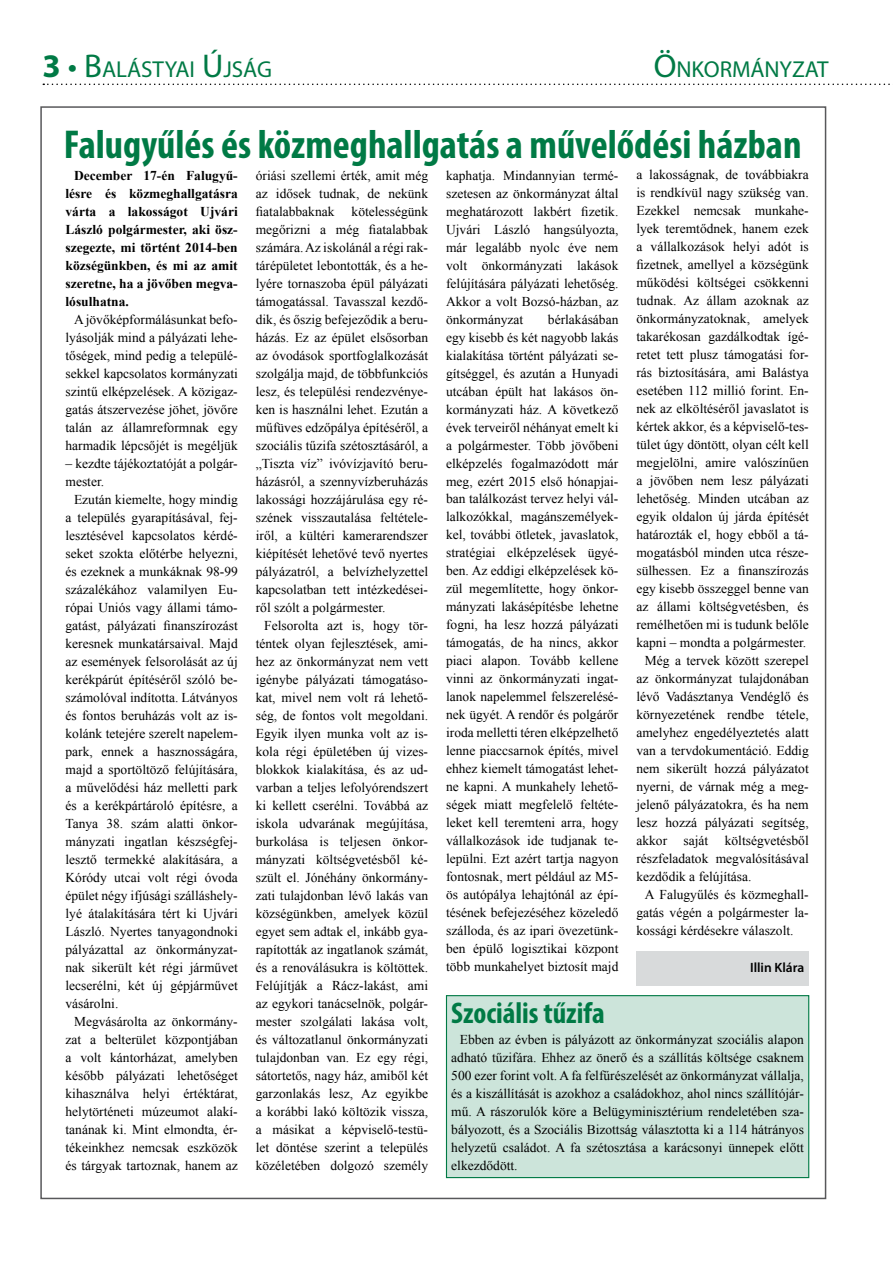
<style>
.page{position:relative;width:893px;height:1263px;background:#fff}
.page>*{position:absolute;margin:0;border:0;box-sizing:border-box;transform-origin:0 0}
.t1{font:700 condensed 40.5px "Myriad Pro";color:#007a45}
.t2{font:700 condensed 30px "Myriad Pro";color:#007a45}
.t3{font:23.1px "Myriad Pro";color:#007a45}
.t4{font:13.5px/18px "Times New Roman";color:#000;text-align:justify}
.t5{font:700 13.5px/18px "Times New Roman";color:#000;text-align:justify}
.t6{font:600 13.5px "Myriad Pro";color:#000}
.s1{font-weight:700;font-size:33px}
.s2{font-size:33px}
</style>
<div class="page">
<svg style="left:43px;top:84px;width:847px;height:1px"></svg>
<div style="left:637px;top:951px;width:172px;height:34px;background:#d8dadb"></div>
<div style="left:446px;top:996px;width:363px;height:181px;background:#cce4da"></div>
<div style="left:446px;top:995px;width:363px;height:183px;border:1px solid #007a45"></div>
<h3 class="t3" style="left:43px;top:55px;width:231px"><span class="s1">3</span> <span class="s2">• B</span>ALÁSTYAI <span class="s2">Ú</span>JSÁG</h3>
<h3 class="t3" style="left:654px;top:55px;width:177px"><span class="s2">Ö</span>NKORMÁNYZAT</h3>
<h1 class="t1" style="left:64px;top:119px;width:739px">Falugyűlés és közmeghallgatás a művelődési házban</h1>
<p class="t5" style="left:66px;top:166px;width:174px;text-indent:9px">December 17-én Falugyű&shy;lésre és közmeghallgatásra várta a lakosságot Ujvári László polgármester, aki ös - szegezte, mi történt 2014-ben községünkben, és mi az amit szeretne, ha a jövőben megva&shy;lósulhatna.</p>
<p class="t4" style="left:66px;top:310px;width:174px;text-indent:9px">A jövőképformálásunkat befo&shy;lyásolják mind a pályázati lehe&shy;tőségek, mind pedig a települé&shy;sekkel kapcsolatos kormányzati szintű elképzelések. A közigaz&shy;gatás átszervezése jöhet, jövőre talán az államreformnak egy harmadik lépcsőjét is megéljük</p>
<p class="t4" style="left:66px;top:454px;width:174px">– kezdte tájékoztatóját a polgár&shy;mester.</p>
<p class="t4" style="left:66px;top:490px;width:174px;text-indent:9px">Ezután kiemelte, hogy mindig a település gyarapításával, fej&shy;lesztésével kapcsolatos kérdé&shy;seket szokta előtérbe helyezni, és ezeknek a munkáknak 98-99 százalékához valamilyen Eu&shy;rópai Uniós vagy állami támo&shy;gatást, pályázati finanszírozást keresnek munkatársaival. Majd az események felsorolását az új kerékpárút építéséről szóló be&shy;számolóval indította. Látványos és fontos beruházás volt az is&shy;kolánk tetejére szerelt napelem&shy;park, ennek a hasznosságára, majd a sportöltöző felújítására, a művelődési ház melletti park és a kerékpártároló építésre, a Tanya 38. szám alatti önkor&shy;mányzati ingatlan készségfej&shy;lesztő termekké alakítására, a Kóródy utcai volt régi óvoda épület négy ifjúsági szálláshel - lyé átalakítására tért ki Ujvári László. Nyertes tanyagondnoki pályázattal az önkormányzat&shy;nak sikerült két régi járművet lecserélni, két új gépjárművet vásárolni.</p>
<p class="t4" style="left:66px;top:1012px;width:174px;text-indent:9px">Megvásárolta az önkormány&shy;zat a belterület központjában a volt kántorházat, amelyben később pályázati lehetőséget kihasználva helyi értéktárat, helytörténeti múzeumot alakí&shy;tanának ki. Mint elmondta, ér&shy;tékeinkhez nemcsak eszközök és tárgyak tartoznak, hanem az</p>
<p class="t4" style="left:256px;top:166px;width:174px">óriási szellemi érték, amit még az idősek tudnak, de nekünk fiatalabbaknak</p>
<p class="t4" style="left:256px;top:202px;width:174px;text-indent:96px">kötelességünk megőrizni a még fiatalabbak számára. Az iskolánál a régi rak&shy;tárépületet lebontották, és a he&shy;lyére tornaszoba épül pályázati támogatással. Tavasszal kezdő&shy;dik, és őszig befejeződik a beru&shy;házás. Ez az épület elsősorban az óvodások sportfoglalkozását szolgálja majd, de többfunkciós lesz, és települési rendezvénye&shy;ken is használni lehet. Ezután a műfüves edzőpálya építéséről, a szociális tűzifa szétosztásáról, a „Tiszta víz” ivóvízjavító beru&shy;házásról, a szennyvízberuházás lakossági hozzájárulása egy ré&shy;szének visszautalása feltétele&shy;iről, a kültéri kamerarendszer kiépítését lehetővé tevő nyertes pályázatról, a belvízhelyzettel kapcsolatban tett intézkedései&shy;ről szólt a polgármester.</p>
<p class="t4" style="left:256px;top:616px;width:174px;text-indent:9px">Felsorolta azt is, hogy tör&shy;téntek olyan fejlesztések, ami&shy;hez az önkormányzat nem vett igénybe pályázati támogatáso&shy;kat, mivel nem volt rá lehető&shy;ség, de fontos volt megoldani.<br>Egyik ilyen munka volt az is&shy;kola régi épületében új vizes&shy;blokkok kialakítása, és az ud&shy;varban a teljes lefolyórendszert ki kellett cserélni. Továbbá az iskola udvarának megújítása, burkolása is teljesen önkor&shy;mányzati költségvetésből ké&shy;szült el. Jónéhány önkormány&shy;zati tulajdonban lévő lakás van községünkben, amelyek közül egyet sem adtak el, inkább gya&shy;rapították az ingatlanok számát, és a renoválásukra is költöttek.<br>Felújítják a Rácz-lakást, ami az egykori tanácselnök, polgár&shy;mester szolgálati lakása volt, és változatlanul önkormányzati tulajdonban van. Ez egy régi, sátortetős, nagy ház, amiből két garzonlakás lesz, Az egyikbe a korábbi lakó költözik vissza, a másikat a képviselő-testü&shy;let döntése szerint a település közéletében dolgozó személy</p>
<p class="t4" style="left:446px;top:166px;width:174px">kaphatja. Mindannyian termé&shy;szetesen az önkormányzat által meghatározott lakbért fizetik.<br>Ujvári László hangsúlyozta, már legalább nyolc éve nem volt önkormányzati lakások felújítására pályázati lehetőség.<br>Akkor a volt Bozsó-házban, az önkormányzat</p>
<p class="t4" style="left:446px;top:310px;width:174px;text-indent:102px">bérlakásában egy kisebb és két nagyobb lakás kialakítása történt pályázati se&shy;gítséggel, és azután a Hunyadi utcában épült hat lakásos ön&shy;kormányzati ház. A következő évek terveiről néhányat emelt ki a polgármester. Több jövőbeni elképzelés fogalmazódott már meg, ezért 2015 első hónapjai&shy;ban találkozást tervez helyi vál&shy;lalkozókkal, magánszemélyek&shy;kel, további ötletek, javaslatok, stratégiai elképzelések ügyé&shy;ben. Az eddigi elképzelések kö&shy;zül megemlítette, hogy önkor&shy;mányzati lakásépítésbe lehetne fogni, ha lesz hozzá pályázati támogatás, de ha nincs, akkor piaci alapon. Tovább kellene vinni az önkormányzati ingat&shy;lanok napelemmel felszerelésé&shy;nek ügyét. A rendőr és polgárőr iroda melletti téren elképzelhető lenne piaccsarnok építés, mivel ehhez kiemelt támogatást lehet&shy;ne kapni. A munkahely lehető&shy;ségek miatt megfelelő feltéte&shy;leket kell teremteni arra, hogy vállalkozások ide tudjanak te&shy;lepülni. Ezt azért tartja nagyon fontosnak, mert például az M5- ös autópálya lehajtónál az épí&shy;tésének befejezéséhez közeledő szálloda, és az ipari övezetünk&shy;ben épülő logisztikai központ több munkahelyet biztosít majd</p>
<p class="t4" style="left:636px;top:166px;width:174px">a lakosságnak, de továbbiakra</p>
<p class="t4" style="left:636px;top:184px;width:174px">is rendkívül nagy szükség van.</p>
<p class="t4" style="left:636px;top:202px;width:174px">Ezekkel nemcsak munkahe-</p>
<p class="t4" style="left:636px;top:220px;width:174px">lyek teremtődnek, hanem ezek</p>
<p class="t4" style="left:636px;top:238px;width:174px">a vállalkozások helyi adót is</p>
<p class="t4" style="left:636px;top:256px;width:174px">fizetnek, amellyel a községünk</p>
<p class="t4" style="left:636px;top:274px;width:174px">működési költségei csökkenni</p>
<p class="t4" style="left:636px;top:292px;width:174px">tudnak. Az állam azoknak az</p>
<p class="t4" style="left:636px;top:310px;width:174px">önkormányzatoknak, amelyek</p>
<p class="t4" style="left:636px;top:328px;width:174px">takarékosan gazdálkodtak ígé-</p>
<p class="t4" style="left:636px;top:346px;width:174px">retet tett plusz támogatási for-</p>
<p class="t4" style="left:636px;top:364px;width:174px">rás biztosítására, ami Balástya</p>
<p class="t4" style="left:636px;top:382px;width:174px">esetében 112 millió forint. En-</p>
<p class="t4" style="left:636px;top:400px;width:174px">nek az elköltéséről javaslatot is</p>
<p class="t4" style="left:636px;top:418px;width:174px">kértek akkor, és a képviselő-tes-</p>
<p class="t4" style="left:636px;top:436px;width:174px">tület úgy döntött, olyan célt kell</p>
<p class="t4" style="left:636px;top:454px;width:174px">megjelölni, amire valószínűen</p>
<p class="t4" style="left:636px;top:472px;width:174px">a jövőben nem lesz pályázati</p>
<p class="t4" style="left:636px;top:490px;width:174px">lehetőség. Minden utcában az</p>
<p class="t4" style="left:636px;top:508px;width:174px">egyik oldalon új járda építését</p>
<p class="t4" style="left:636px;top:525px;width:174px">határozták el, hogy ebből a tá-</p>
<p class="t4" style="left:636px;top:543px;width:174px">mogatásból minden utca része-</p>
<p class="t4" style="left:636px;top:561px;width:174px">sülhessen. Ez a finanszírozás</p>
<p class="t4" style="left:636px;top:579px;width:174px">egy kisebb összeggel benne van</p>
<p class="t4" style="left:636px;top:597px;width:174px">az állami költségvetésben, és</p>
<p class="t4" style="left:636px;top:615px;width:174px">remélhetően mi is tudunk belőle</p>
<p class="t4" style="left:636px;top:633px;width:171px">kapni – mondta a polgármester.</p>
<p class="t4" style="left:645px;top:651px;width:165px">Még a tervek között szerepel</p>
<p class="t4" style="left:636px;top:669px;width:174px">az önkormányzat tulajdonában</p>
<p class="t4" style="left:636px;top:687px;width:174px">lévő Vadásztanya Vendéglő és</p>
<p class="t4" style="left:636px;top:705px;width:174px">környezetének rendbe tétele,</p>
<p class="t4" style="left:636px;top:723px;width:174px">amelyhez engedélyeztetés alatt</p>
<p class="t4" style="left:636px;top:741px;width:174px">van a tervdokumentáció. Eddig</p>
<p class="t4" style="left:636px;top:759px;width:174px">nem sikerült hozzá pályázatot</p>
<p class="t4" style="left:636px;top:777px;width:174px">nyerni, de várnak még a meg-</p>
<p class="t4" style="left:636px;top:795px;width:174px">jelenő pályázatokra, és ha nem</p>
<p class="t4" style="left:636px;top:813px;width:174px">lesz hozzá pályázati segítség,</p>
<p class="t4" style="left:636px;top:831px;width:174px">akkor saját költségvetésből</p>
<p class="t4" style="left:636px;top:849px;width:174px">részfeladatok megvalósításával</p>
<p class="t4" style="left:636px;top:867px;width:117px">kezdődik a felújítása.</p>
<p class="t4" style="left:645px;top:885px;width:165px">A Falugyűlés és közmeghall-</p>
<p class="t4" style="left:636px;top:903px;width:174px">gatás végén a polgármester la-</p>
<p class="t4" style="left:636px;top:921px;width:159px">kossági kérdésekre válaszolt.</p>
<p class="t6" style="left:750px;top:959px;width:56px">Illin Klára</p>
<h2 class="t2" style="left:451px;top:994px;width:155px">Szociális tűzifa</h2>
<p class="t4" style="left:451px;top:1030px;width:354px;text-indent:9px">Ebben az évben is pályázott az önkormányzat szociális alapon adható tűzifára. Ehhez az önerő és a szállítás költsége csaknem 500 ezer forint volt. A fa felfűrészelését az önkormányzat vállalja, és a kiszállítását is azokhoz a családokhoz, ahol nincs szállítójár&shy;mű. A rászorulók köre a Belügyminisztérium rendeletében sza&shy;bályozott, és a Szociális Bizottság választotta ki a 114 hátrányos helyzetű családot. A fa szétosztása a karácsonyi ünnepek előtt elkezdődött.</p>
</div>
